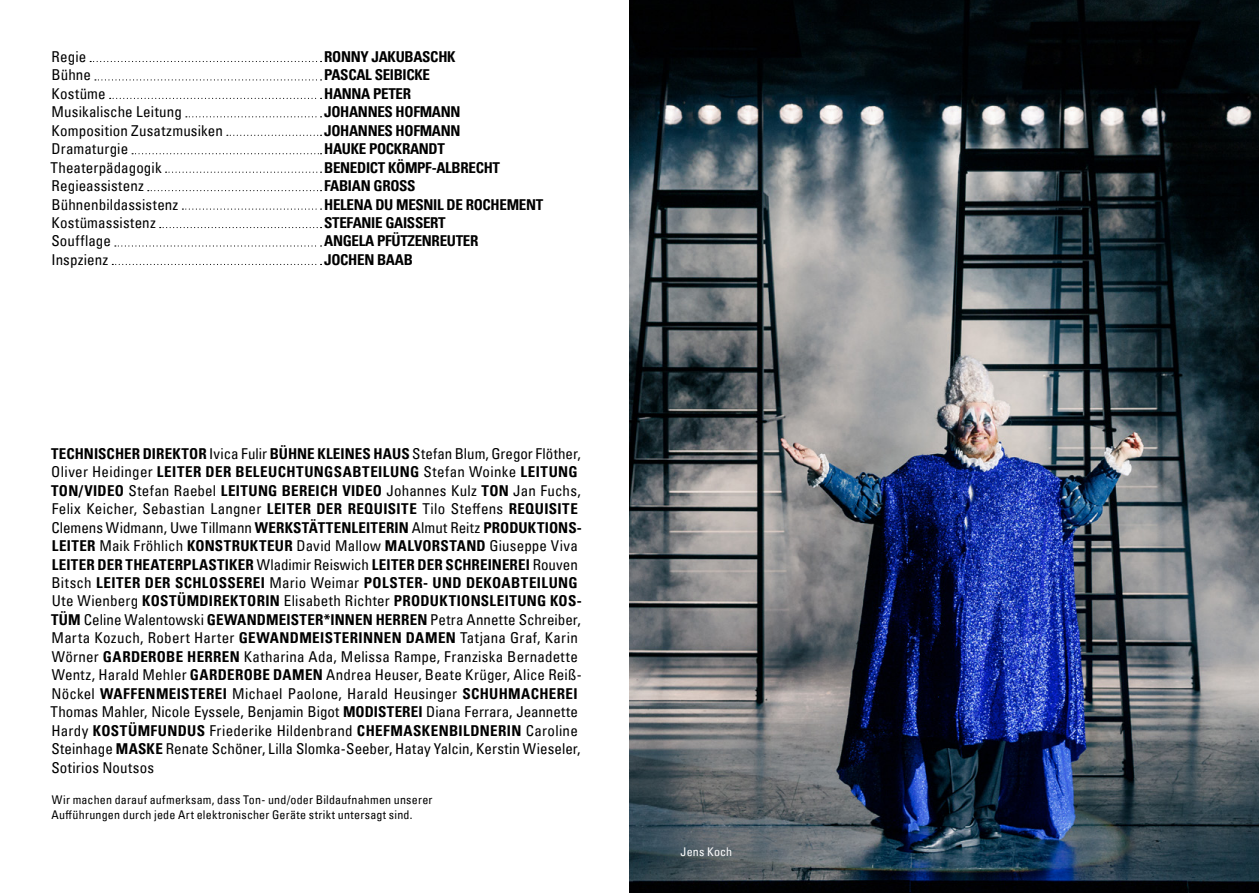
<style>
.page{position:relative;width:1259px;height:893px;background:#fff}
.page>*{position:absolute;margin:0;border:0;box-sizing:border-box;transform-origin:0 0}
.Fließtext_10pt_Block{font:condensed 15px/18.5px "Univers Com 57";letter-spacing:.01em;color:#000}
.Besetzung_SCHAUSPIEL{font:15px "Univers Com 67 Bold Cond";letter-spacing:-.02em;color:#000}
.Besetzung_SCHAUSPIEL-2{font:condensed 15px "Univers Com 57";letter-spacing:.01em;color:#000}
.Hinweise{font:condensed 12px/14.4px "Univers Com 57";letter-spacing:.02em;color:#000}
.Bildunterschrift{font:condensed 12px "Univers Com 57";letter-spacing:.015em;color:#fff}
.s1{font-family:"Univers Com 67 Bold Cond";font-stretch:normal}
</style>
<div class="page">
<svg style="left:90px;top:61px;width:231px;height:1px"></svg>
<svg style="left:95px;top:79px;width:226px;height:1px"></svg>
<svg style="left:110px;top:98px;width:211px;height:1px"></svg>
<svg style="left:186px;top:116px;width:135px;height:1px"></svg>
<svg style="left:227px;top:135px;width:94px;height:1px"></svg>
<svg style="left:132px;top:153px;width:189px;height:1px"></svg>
<svg style="left:166px;top:172px;width:155px;height:1px"></svg>
<svg style="left:148px;top:190px;width:173px;height:1px"></svg>
<svg style="left:182px;top:209px;width:139px;height:1px"></svg>
<svg style="left:160px;top:227px;width:161px;height:1px"></svg>
<svg style="left:115px;top:245px;width:206px;height:2px"></svg>
<svg style="left:112px;top:264px;width:209px;height:1px"></svg>
<img style="left:629px;top:0;width:630px;height:893px">
<p class="Besetzung_SCHAUSPIEL-2" style="left:52px;top:47px;width:36px">Regie</p>
<p class="Besetzung_SCHAUSPIEL" style="left:324px;top:47px;width:133px">RONNY JAKUBASCHK</p>
<p class="Besetzung_SCHAUSPIEL-2" style="left:51px;top:66px;width:41px">Bühne</p>
<p class="Besetzung_SCHAUSPIEL" style="left:324px;top:66px;width:107px">PASCAL SEIBICKE</p>
<p class="Besetzung_SCHAUSPIEL-2" style="left:52px;top:84px;width:56px">Kostüme</p>
<p class="Besetzung_SCHAUSPIEL" style="left:324px;top:84px;width:89px">HANNA PETER</p>
<p class="Besetzung_SCHAUSPIEL-2" style="left:52px;top:102px;width:132px">Musikalische Leitung</p>
<p class="Besetzung_SCHAUSPIEL" style="left:324px;top:103px;width:138px">JOHANNES HOFMANN</p>
<p class="Besetzung_SCHAUSPIEL-2" style="left:52px;top:121px;width:173px">Komposition Zusatzmusiken</p>
<p class="Besetzung_SCHAUSPIEL" style="left:324px;top:121px;width:138px">JOHANNES HOFMANN</p>
<p class="Besetzung_SCHAUSPIEL-2" style="left:52px;top:139px;width:78px">Dramaturgie</p>
<p class="Besetzung_SCHAUSPIEL" style="left:324px;top:140px;width:122px">HAUKE POCKRANDT</p>
<p class="Besetzung_SCHAUSPIEL-2" style="left:50px;top:158px;width:113px">Theaterpädagogik</p>
<p class="Besetzung_SCHAUSPIEL" style="left:324px;top:158px;width:177px">BENEDICT KÖMPF-ALBRECHT</p>
<p class="Besetzung_SCHAUSPIEL-2" style="left:52px;top:176px;width:94px">Regieassistenz</p>
<p class="Besetzung_SCHAUSPIEL" style="left:324px;top:177px;width:93px">FABIAN GROSS</p>
<p class="Besetzung_SCHAUSPIEL-2" style="left:51px;top:195px;width:128px">Bühnenbildassistenz</p>
<p class="Besetzung_SCHAUSPIEL" style="left:324px;top:195px;width:221px">HELENA DU MESNIL DE ROCHEMENT</p>
<p class="Besetzung_SCHAUSPIEL-2" style="left:52px;top:213px;width:106px">Kostümassistenz</p>
<p class="Besetzung_SCHAUSPIEL" style="left:324px;top:213px;width:123px">STEFANIE GAISSERT</p>
<p class="Besetzung_SCHAUSPIEL-2" style="left:51px;top:232px;width:61px">Soufflage</p>
<p class="Besetzung_SCHAUSPIEL" style="left:324px;top:232px;width:156px">ANGELA PFÜTZENREUTER</p>
<p class="Besetzung_SCHAUSPIEL-2" style="left:51px;top:250px;width:58px">Inspzienz</p>
<p class="Besetzung_SCHAUSPIEL" style="left:324px;top:250px;width:90px">JOCHEN BAAB</p>
<p class="Fließtext_10pt_Block" style="left:50px;top:444px;width:533px"><span class="s1">TECHNISCHER DIREKTOR</span> Ivica Fulir <span class="s1">BÜHNE KLEINES HAUS</span> Stefan Blum, Gregor Flöther, Oliver Heidinger <span class="s1">LEITER DER BELEUCHTUNGSABTEILUNG</span> Stefan Woinke <span class="s1">LEITUNG TON/VIDEO</span> Stefan Raebel <span class="s1">LEITUNG BEREICH VIDEO</span> Johannes Kulz <span class="s1">TON</span> Jan Fuchs, Felix Keicher, Sebastian Langner <span class="s1">LEITER DER REQUISITE</span> Tilo Steffens <span class="s1">REQUISITE </span>Clemens Widmann, Uwe Tillmann <span class="s1">WERKSTÄTTENLEITERIN</span> Almut Reitz <span class="s1">PRODUKTIONS-LEITER</span> Maik Fröhlich <span class="s1">KONSTRUKTEUR</span> David Mallow <span class="s1">MALVORSTAND</span> Giuseppe Viva <span class="s1">LEITER DER THEATERPLASTIKER</span> Wladimir Reiswich <span class="s1">LEITER DER SCHREINEREI</span> Rouven Bitsch <span class="s1">LEITER DER SCHLOSSEREI</span> Mario Weimar <span class="s1">POLSTER- UND DEKOABTEILUNG </span>Ute Wienberg <span class="s1">KOSTÜMDIREKTORIN</span> Elisabeth Richter <span class="s1">PRODUKTIONSLEITUNG KOS-TÜM</span> Celine Walentowski <span class="s1">GEWANDMEISTER*INNEN HERREN</span> Petra Annette Schreiber, Marta Kozuch, Robert Harter <span class="s1">GEWANDMEISTERINNEN DAMEN</span> Tatjana Graf, Karin Wörner <span class="s1">GARDEROBE HERREN</span> Katharina Ada, Melissa Rampe, Franziska Bernadette Wentz, Harald Mehler <span class="s1">GARDEROBE DAMEN</span> Andrea Heuser, Beate Krüger, Alice Reiß-Nöckel <span class="s1">WAFFENMEISTEREI</span> Michael Paolone, Harald Heusinger <span class="s1">SCHUHMACHEREI </span>Thomas Mahler, Nicole Eyssele, Benjamin Bigot <span class="s1">MODISTEREI</span> Diana Ferrara, Jeannette Hardy <span class="s1">KOSTÜMFUNDUS</span> Friederike Hildenbrand <span class="s1">CHEFMASKENBILDNERIN</span> Caroline Steinhage <span class="s1">MASKE</span> Renate Schöner, Lilla Slomka-Seeber, Hatay Yalcin, Kerstin Wieseler, Sotirios Noutsos</p>
<p class="Hinweise" style="left:51px;top:793px;width:383px">Wir machen darauf aufmerksam, dass Ton- und/oder Bildaufnahmen unserer<br>Aufführungen durch jede Art elektronischer Geräte strikt untersagt sind.</p>
<p class="Bildunterschrift" style="left:680px;top:844px;width:53px">Jens Koch</p>
</div>
